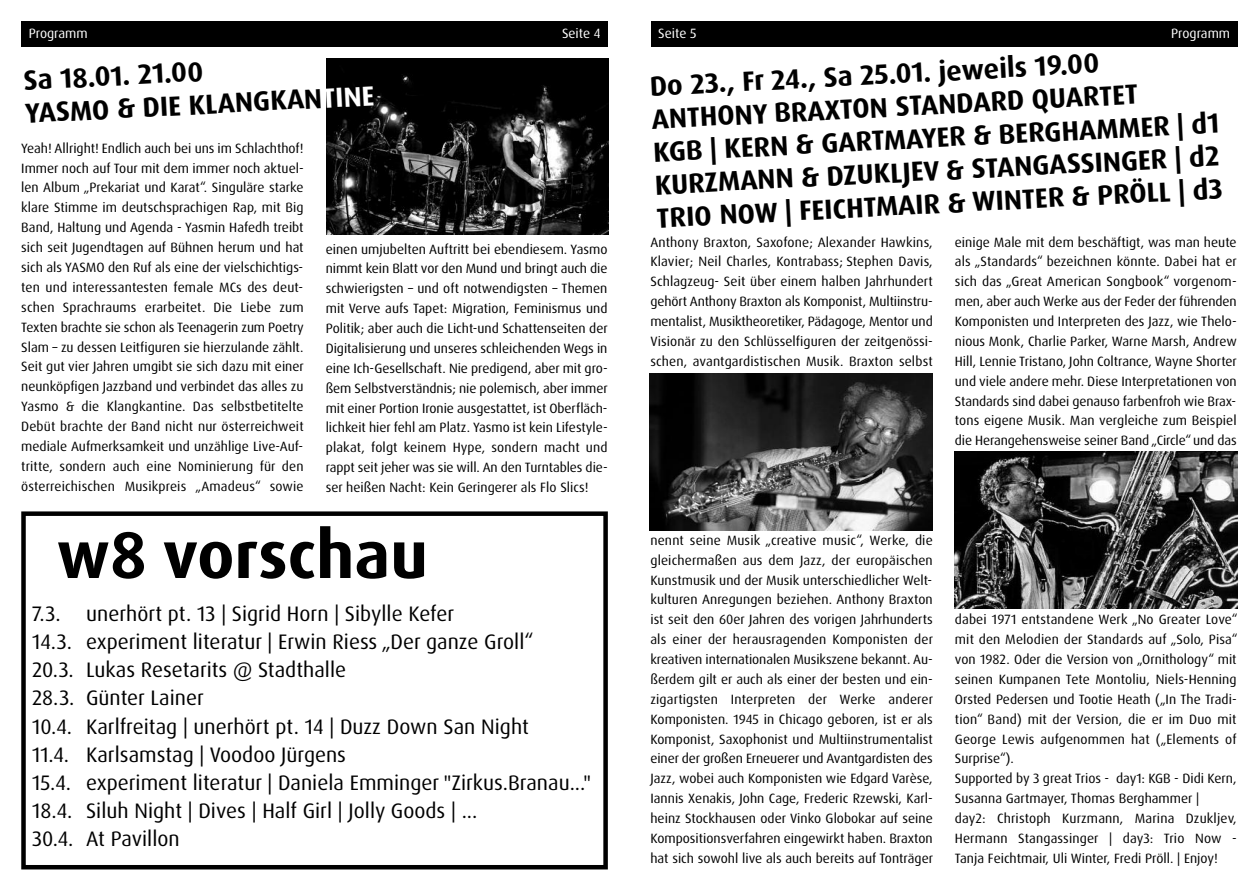
<style>
.page{position:relative;width:1259px;height:893px;background:#fff}
.page>*{position:absolute;margin:0;border:0;box-sizing:border-box;transform-origin:0 0}
.t1{font:700 66px "Dax OT";color:#000}
.t2{font:700 27.75px/33px "Dax OT";color:#000}
.t3{font:21px/28.2px "Dax OT";color:#000}
.t4{font:13.5px/20px "Dax OT";color:#000;text-align:justify}
.t5{font:13.5px "Dax OT";color:#fff}
.s1{color:#fff}
</style>
<div class="page">
<div style="left:651px;top:21px;width:586px;height:26px;background:#000"></div>
<img style="left:650px;top:373px;width:282px;height:157px">
<img style="left:955px;top:452px;width:282px;height:157px">
<div style="left:21px;top:21px;width:587px;height:26px;background:#000"></div>
<img style="left:326px;top:58px;width:282px;height:177px">
<div style="left:21px;top:511px;width:587px;height:358px;border:4px solid #000"></div>
<p class="t5" style="left:29px;top:27px;width:60px">Programm</p>
<p class="t5" style="left:562px;top:27px;width:40px">Seite 4</p>
<h2 class="t2" style="left:23px;top:66px;width:351px;rotate:-3deg">Sa 18.01. 21.00<br>YASMO &amp; DIE KLANGKAN<span class="s1">TINE</span></h2>
<p class="t4" style="left:21px;top:139px;width:284px">Yeah! Allright! Endlich auch bei uns im Schlachthof!<br>Immer noch auf Tour mit dem immer noch aktuel&shy;len Album „Prekariat und Karat“. Singuläre starke klare Stimme im deutschsprachigen Rap, mit Big Band, Haltung und Agenda - Yasmin Hafedh treibt sich seit Jugendtagen auf Bühnen herum und hat sich als YASMO den Ruf als eine der vielschichtigs&shy;ten und interessantesten female MCs des deut&shy;schen Sprachraums erarbeitet. Die Liebe zum Texten brachte sie schon als Teenagerin zum Poetry Slam – zu dessen Leitfiguren sie hierzulande zählt.<br>Seit gut vier Jahren umgibt sie sich dazu mit einer neunköpfigen Jazzband und verbindet das alles zu Yasmo &amp; die Klangkantine. Das selbstbetitelte Debüt brachte der Band nicht nur österreichweit mediale Aufmerksamkeit und unzählige Live-Auf&shy;tritte, sondern auch eine Nominierung für den österreichischen Musikpreis „Amadeus“ sowie</p>
<p class="t4" style="left:326px;top:240px;width:283px">einen umjubelten Auftritt bei ebendiesem. Yasmo nimmt kein Blatt vor den Mund und bringt auch die schwierigsten – und oft notwendigsten – Themen mit Verve aufs Tapet: Migration, Feminismus und Politik; aber auch die Licht-und Schattenseiten der Digitalisierung und unseres schleichenden Wegs in eine Ich-Gesellschaft. Nie predigend, aber mit gro&shy;ßem Selbstverständnis; nie polemisch, aber immer mit einer Portion Ironie ausgestattet, ist Oberfläch&shy;lichkeit hier fehl am Platz. Yasmo ist kein Lifestyle&shy;plakat, folgt keinem Hype, sondern macht und rappt seit jeher was sie will. An den Turntables die&shy;ser heißen Nacht: Kein Geringerer als Flo Slics!</p>
<h1 class="t1" style="left:57px;top:526px;width:373px">w8 vorschau</h1>
<p class="t3" style="left:32px;top:601px;width:561px">7.3. unerhört pt. 13 | Sigrid Horn | Sibylle Kefer<br>14.3. experiment literatur | Erwin Riess „Der ganze Groll“<br>20.3. Lukas Resetarits @ Stadthalle<br>28.3. Günter Lainer<br>10.4. Karlfreitag | unerhört pt. 14 | Duzz Down San Night<br>11.4. Karlsamstag | Voodoo Jürgens<br>15.4. experiment literatur | Daniela Emminger "Zirkus.Branau..." 18.4. Siluh Night | Dives | Half Girl | Jolly Goods | ...<br>30.4. At Pavillon</p>
<p class="t5" style="left:658px;top:27px;width:40px">Seite 5</p>
<p class="t5" style="left:1171px;top:27px;width:60px">Programm</p>
<h2 class="t2" style="left:649px;top:72px;width:568px;rotate:-3deg">Do 23., Fr 24., Sa 25.01. jeweils 19.00<br>ANTHONY BRAXTON STANDARD QUARTET<br>KGB | KERN &amp; GARTMAYER &amp; BERGHAMMER | d1<br>KURZMANN &amp; DZUKLJEV &amp; STANGASSINGER | d2<br>TRIO NOW | FEICHTMAIR &amp; WINTER &amp; PRÖLL | d3</h2>
<p class="t4" style="left:650px;top:233px;width:284px">Anthony Braxton, Saxofone; Alexander Hawkins, Klavier; Neil Charles, Kontrabass; Stephen Davis, Schlagzeug- Seit über einem halben Jahrhundert gehört Anthony Braxton als Komponist, Multiinstru&shy;mentalist, Musiktheoretiker, Pädagoge, Mentor und Visionär zu den Schlüsselfiguren der zeitgenössi&shy;schen, avantgardistischen Musik. Braxton selbst</p>
<p class="t4" style="left:955px;top:233px;width:283px">einige Male mit dem beschäftigt, was man heute als „Standards“ bezeichnen könnte. Dabei hat er sich das „Great American Songbook“ vorgenom&shy;men, aber auch Werke aus der Feder der führenden Komponisten und Interpreten des Jazz, wie Thelo&shy;nious Monk, Charlie Parker, Warne Marsh, Andrew Hill, Lennie Tristano, John Coltrance, Wayne Shorter und viele andere mehr. Diese Interpretationen von Standards sind dabei genauso farbenfroh wie Brax&shy;tons eigene Musik. Man vergleiche zum Beispiel die Herangehensweise seiner Band „Circle“ und das</p>
<p class="t4" style="left:650px;top:531px;width:284px">nennt seine Musik „creative music“, Werke, die gleichermaßen aus dem Jazz, der europäischen Kunstmusik und der Musik unterschiedlicher Welt&shy;kulturen Anregungen beziehen. Anthony Braxton ist seit den 60er Jahren des vorigen Jahrhunderts als einer der herausragenden Komponisten der kreativen internationalen Musikszene bekannt. Au&shy;ßerdem gilt er auch als einer der besten und ein&shy;zigartigsten Interpreten der Werke anderer Komponisten. 1945 in Chicago geboren, ist er als Komponist, Saxophonist und Multiinstrumentalist einer der großen Erneuerer und Avantgardisten des Jazz, wobei auch Komponisten wie Edgard Varèse, Iannis Xenakis, John Cage, Frederic Rzewski, Karl&shy;heinz Stockhausen oder Vinko Globokar auf seine Kompositionsverfahren eingewirkt haben. Braxton hat sich sowohl live als auch bereits auf Tonträger</p>
<p class="t4" style="left:955px;top:610px;width:284px;text-align:left">dabei 1971 entstandene Werk „No Greater Love“ mit den Melodien der Standards auf „Solo, Pisa“ von 1982. Oder die Version von „Ornithology“ mit seinen Kumpanen Tete Montoliu, Niels-Henning Orsted Pedersen und Tootie Heath („In The Tradi&shy;tion“ Band) mit der Version, die er im Duo mit George Lewis aufgenommen hat („Elements of Surprise“).<br>Supported by 3 great Trios - day1: KGB - Didi Kern, Susanna Gartmayer, Thomas Berghammer |<br>day2: Christoph Kurzmann, Marina Dzukljev, Hermann Stangassinger | day3: Trio Now - Tanja Feichtmair, Uli Winter, Fredi Pröll. | Enjoy!</p>
</div>
